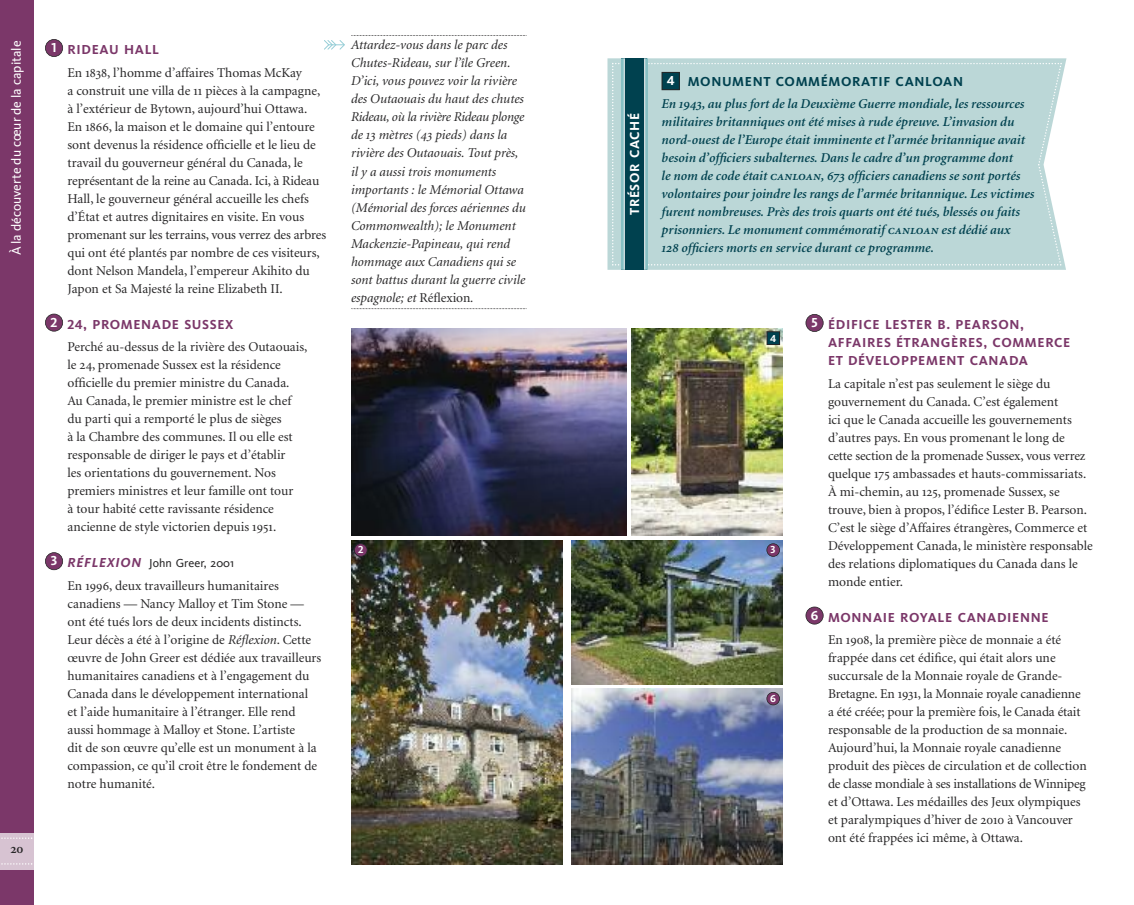
<style>
.page{position:relative;width:1134px;height:905px;background:#fff}
.page>*{position:absolute;margin:0;border:0;box-sizing:border-box;transform-origin:0 0}
.t1{font:13.5px/18px "Minion";color:#272627}
.t2{font:italic 600 13.5px/18px "Minion";color:#00414f}
.t3{font:italic 13.5px/18px "Minion";color:#272627}
.t4{font:13.5px/18px "Kievit Bold SC";letter-spacing:.05em;color:#7b3769}
.t5{font:13.5px "Kievit";color:#fff}
.t6{font:13.5px "Kievit Bold SC";letter-spacing:.05em;color:#00414f}
.t7{font:13.5px "Kievit Bold SC";letter-spacing:.05em;color:#fff}
.t8{font:13.5px "Minion Semibold SC";color:#272627}
.t9{font:12px "Kievit";color:#272627}
.t10{font:10.5px "Kievit Bold SC";color:#fff}
.s1{font-family:"Minion Regular SC"}
.s2{font-family:"Kievit Bold SC Italic";font-size:13.5px;color:#7b3769}
.s3{font-style:italic}
.s4{font-family:"Minion Italic SC";font-style:normal}
.s5{font-style:normal}
.s6{font-family:"Minion Semibold Italic SC";font-weight:400;font-style:normal}
</style>
<div class="page">
<div style="left:0;top:0;width:34px;height:904px;background:#7b3769"></div>
<div style="left:0;top:832px;width:34px;height:37px;background:#d7c3d2"></div>
<svg style="left:1px;top:837px;width:31px;height:1px"></svg>
<svg style="left:1px;top:863px;width:31px;height:1px"></svg>
<div style="left:806px;top:607px;width:17px;height:17px;background:#7b3769;border-radius:50%"></div>
<div style="left:806px;top:606px;width:18px;height:18px;border:2px solid #272627;border-radius:50%"></div>
<div style="left:806px;top:314px;width:17px;height:17px;background:#7b3769;border-radius:50%"></div>
<div style="left:806px;top:314px;width:18px;height:18px;border:2px solid #272627;border-radius:50%"></div>
<div style="left:45px;top:39px;width:18px;height:18px;background:#7b3769;border-radius:50%"></div>
<div style="left:45px;top:39px;width:18px;height:18px;border:2px solid #272627;border-radius:50%"></div>
<div style="left:45px;top:314px;width:18px;height:17px;background:#7b3769;border-radius:50%"></div>
<div style="left:45px;top:314px;width:18px;height:17px;border:2px solid #272627;border-radius:50%"></div>
<div style="left:45px;top:552px;width:18px;height:17px;background:#7b3769;border-radius:50%"></div>
<div style="left:45px;top:552px;width:18px;height:18px;border:2px solid #272627;border-radius:50%"></div>
<img style="left:351px;top:540px;width:212px;height:324px">
<img style="left:351px;top:328px;width:276px;height:207px">
<img style="left:572px;top:540px;width:211px;height:144px">
<img style="left:572px;top:688px;width:211px;height:176px">
<svg style="left:351px;top:35px;width:176px;height:1px"></svg>
<svg style="left:351px;top:308px;width:176px;height:1px"></svg>
<svg style="left:324px;top:40px;width:21px;height:10px"></svg>
<svg style="left:608px;top:58px;width:458px;height:212px;background:#c5dddd"></svg>
<div style="left:612px;top:62px;width:451px;height:203px;background:#bbd7d7"></div>
<div style="left:662px;top:72px;width:17px;height:18px;background:#00414f"></div>
<div style="left:662px;top:72px;width:18px;height:18px;border:1px solid #272627"></div>
<div style="left:622px;top:58px;width:25px;height:212px;background:#00414f"></div>
<hr style="left:621px;top:58px;width:3px;height:212px;background:#87c0c4">
<hr style="left:624px;top:58px;width:1px;height:212px;background:#fff">
<hr style="left:645px;top:58px;width:3px;height:212px;background:#87c0c4">
<hr style="left:644px;top:58px;width:1px;height:212px;background:#fff">
<div style="left:354px;top:543px;width:13px;height:13px;background:#7b3769;border-radius:50%"></div>
<div style="left:354px;top:543px;width:14px;height:13px;border:2px solid #272627;border-radius:50%"></div>
<div style="left:767px;top:543px;width:13px;height:13px;background:#7b3769;border-radius:50%"></div>
<div style="left:766px;top:543px;width:14px;height:13px;border:2px solid #272627;border-radius:50%"></div>
<div style="left:767px;top:692px;width:13px;height:13px;background:#7b3769;border-radius:50%"></div>
<div style="left:766px;top:692px;width:14px;height:13px;border:2px solid #272627;border-radius:50%"></div>
<img style="left:632px;top:328px;width:151px;height:207px">
<div style="left:767px;top:332px;width:13px;height:12px;background:#00414f"></div>
<div style="left:767px;top:331px;width:13px;height:14px;border:1px solid #272627"></div>
<p class="t5" style="left:12px;top:255px;width:216px;rotate:-90deg">À la découverte du cœur de la capitale</p>
<p class="t8" style="left:10px;top:843px;width:15px">20</p>
<p class="t7" style="left:51px;top:43px;width:7px">1</p>
<p class="t7" style="left:51px;top:318px;width:8px">2</p>
<p class="t7" style="left:51px;top:556px;width:8px">3</p>
<p class="t4" style="left:67px;top:41px;width:93px">RIDEAU HALL</p>
<p class="t1" style="left:68px;top:64px;width:260px">En <span class="s1">1838</span>, l’homme d’affaires Thomas McKay<br>a construit une villa de <span class="s1">11</span> pièces à la campagne, à l’extérieur de Bytown, aujourd’hui Ottawa.<br>En <span class="s1">1866</span>, la maison et le domaine qui l’entoure sont devenus la résidence officielle et le lieu de travail du gouverneur général du Canada, le représentant de la reine au Canada. Ici, à Rideau Hall, le gouverneur général accueille les chefs d’État et autres dignitaires en visite. En vous promenant sur les terrains, vous verrez des arbres qui ont été plantés par nombre de ces visiteurs, dont Nelson Mandela, l’empereur Akihito du Japon et Sa Majesté la reine Elizabeth II.</p>
<p class="t4" style="left:68px;top:316px;width:167px">24, PROMENADE SUSSEX</p>
<p class="t1" style="left:68px;top:339px;width:241px">Perché au-dessus de la rivière des Outaouais, le <span class="s1">24</span>, promenade Sussex est la résidence officielle du premier ministre du Canada.<br>Au Canada, le premier ministre est le chef du parti qui a remporté le plus de sièges<br>à la Chambre des communes. Il ou elle est responsable de diriger le pays et d’établir<br>les orientations du gouvernement. Nos premiers ministres et leur famille ont tour<br>à tour habité cette ravissante résidence ancienne de style victorien depuis <span class="s1">1951</span>.</p>
<p class="t9" style="left:68px;top:559px;width:168px"><span class="s2">RÉFLEXION</span> John Greer, 2001</p>
<p class="t1" style="left:67px;top:577px;width:255px">En <span class="s1">1996</span>, deux travailleurs humanitaires canadiens — Nancy Malloy et Tim Stone — ont été tués lors de deux incidents distincts.<br>Leur décès a été à l’origine de <span class="s3">Réflexion</span>. Cette œuvre de John Greer est dédiée aux travailleurs humanitaires canadiens et à l’engagement du Canada dans le développement international et l’aide humanitaire à l’étranger. Elle rend aussi hommage à Malloy et Stone. L’artiste<br>dit de son œuvre qu’elle est un monument à la compassion, ce qu’il croit être le fondement de notre humanité.</p>
<p class="t3" style="left:351px;top:37px;width:176px">Attardez-vous dans le parc des<br>Chutes-Rideau, sur l’île Green.<br>D’ici, vous pouvez voir la rivière des Outaouais du haut des chutes<br>Rideau, où la rivière Rideau plonge de <span class="s4">13</span> mètres (<span class="s4">43</span> pieds) dans la rivière des Outaouais. Tout près, il y a aussi trois monuments importants : le Mémorial Ottawa (Mémorial des forces aériennes du<br>Commonwealth); le Monument<br>Mackenzie-Papineau, qui rend hommage aux Canadiens qui se sont battus durant la guerre civile espagnole; et <span class="s5">Réflexion</span>.</p>
<p class="t7" style="left:630px;top:215px;width:104px;rotate:-90deg">TRÉSOR CACHÉ</p>
<p class="t6" style="left:688px;top:77px;width:277px">MONUMENT COMMÉMORATIF CANLOAN</p>
<p class="t2" style="left:662px;top:96px;width:374px">En <span class="s6">1943</span>, au plus fort de la Deuxième Guerre mondiale, les ressources militaires britanniques ont été mises à rude épreuve. L’invasion du nord-ouest de l’Europe était imminente et l’armée britannique avait besoin d’officiers subalternes. Dans le cadre d’un programme dont<br>le nom de code était <span class="s6">canloan</span>, <span class="s6">673</span> officiers canadiens se sont portés volontaires pour joindre les rangs de l’armée britannique. Les victimes furent nombreuses. Près des trois quarts ont été tués, blessés ou faits prisonniers. Le monument commémoratif <span class="s6">canloan</span> est dédié aux<br><span class="s6">128</span> officiers morts en service durant ce programme.</p>
<p class="t7" style="left:667px;top:76px;width:9px">4</p>
<p class="t10" style="left:770px;top:335px;width:8px">4</p>
<p class="t10" style="left:358px;top:546px;width:7px">2</p>
<p class="t10" style="left:771px;top:546px;width:7px">3</p>
<p class="t10" style="left:770px;top:695px;width:7px">6</p>
<p class="t7" style="left:811px;top:318px;width:8px">5</p>
<p class="t7" style="left:811px;top:611px;width:9px">6</p>
<p class="t4" style="left:828px;top:316px;width:244px">ÉDIFICE LESTER B. PEARSON,<br>AFFAIRES ÉTRANGÈRES, COMMERCE<br>ET DÉVELOPPEMENT CANADA</p>
<p class="t1" style="left:828px;top:375px;width:266px">La capitale n’est pas seulement le siège du gouvernement du Canada. C’est également<br>ici que le Canada accueille les gouvernements d’autres pays. En vous promenant le long de<br>cette section de la promenade Sussex, vous verrez quelque <span class="s1">175</span> ambassades et hauts-commissariats.<br>À mi-chemin, au <span class="s1">125</span>, promenade Sussex, se trouve, bien à propos, l’édifice Lester B. Pearson.<br>C’est le siège d’Affaires étrangères, Commerce et Développement Canada, le ministère responsable des relations diplomatiques du Canada dans le monde entier.</p>
<p class="t4" style="left:828px;top:609px;width:222px">MONNAIE ROYALE CANADIENNE</p>
<p class="t1" style="left:828px;top:632px;width:260px">En <span class="s1">1908</span>, la première pièce de monnaie a été frappée dans cet édifice, qui était alors une succursale de la Monnaie royale de Grande-Bretagne. En <span class="s1">1931</span>, la Monnaie royale canadienne a été créée; pour la première fois, le Canada était responsable de la production de sa monnaie.<br>Aujourd’hui, la Monnaie royale canadienne produit des pièces de circulation et de collection de classe mondiale à ses installations de Winnipeg et d’Ottawa. Les médailles des Jeux olympiques et paralympiques d’hiver de <span class="s1">2010</span> à Vancouver ont été frappées ici même, à Ottawa.</p>
</div>
